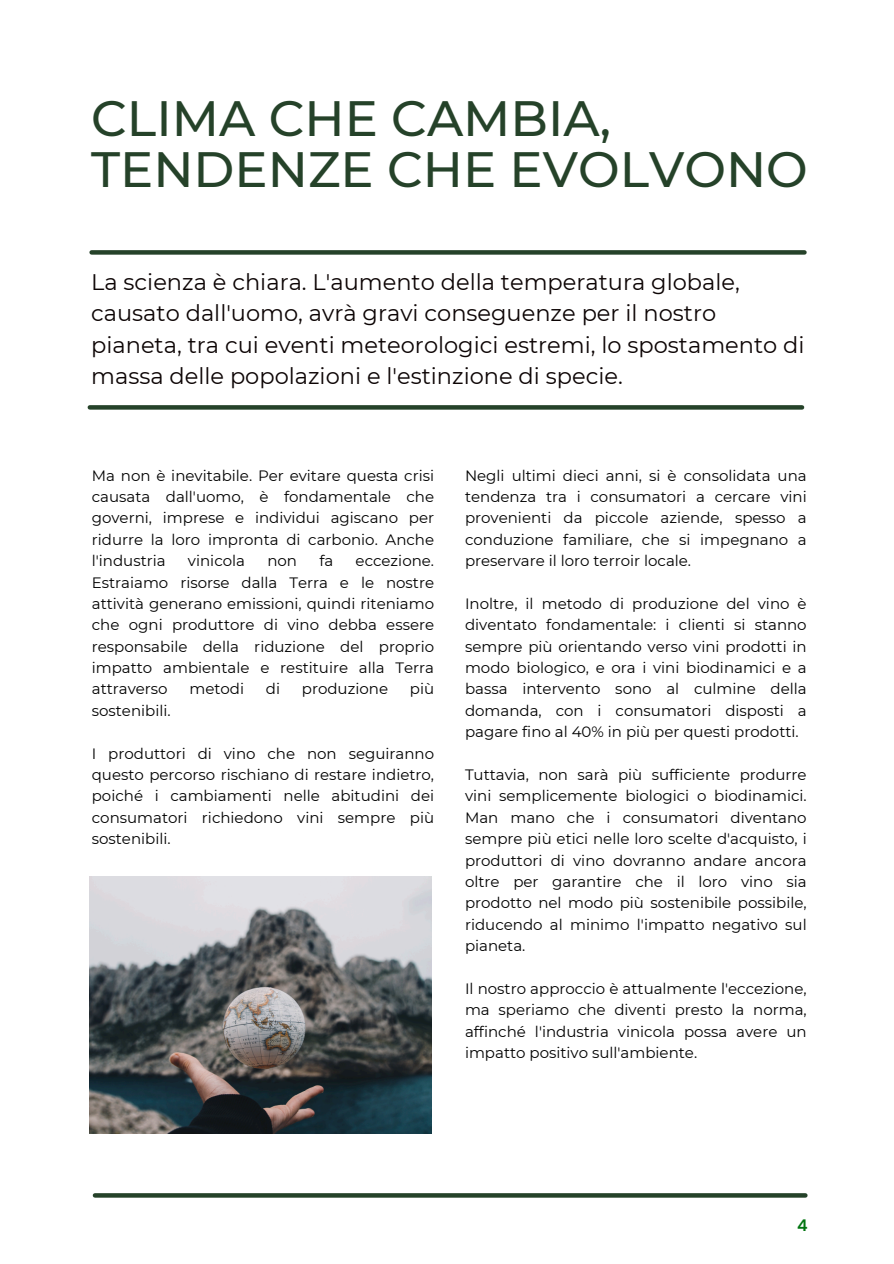
<style>
.page{position:relative;width:894px;height:1264px;background:#fff}
.page>*{position:absolute;margin:0;border:0;box-sizing:border-box;transform-origin:0 0}
.t1{font:500 49.5px/51.8px "Montserrat";color:#254229}
.t2{font:22.5px/31.5px "Montserrat";color:#0c0404}
.t3{font:700 16.5px "DM Sans";color:#027511}
.t4{font:15px/21.3px "Montserrat";color:#000;text-align:justify}
</style>
<div class="page">
<div style="left:92px;top:250px;width:712px;height:5px;background:#254229"></div>
<svg style="left:90px;top:405px;width:711px;height:4px;background:#2d4930"></svg>
<img style="left:89px;top:876px;width:342px;height:257px">
<svg style="left:95px;top:1193px;width:710px;height:4px;background:#2e4a32"></svg>
<p class="t1" style="left:91px;top:92px;width:718px">CLIMA CHE CAMBIA,<br>TENDENZE CHE EVOLVONO</p>
<p class="t2" style="left:91px;top:266px;width:714px">La scienza è chiara. L'aumento della temperatura globale, causato dall'uomo, avrà gravi conseguenze per il nostro pianeta, tra cui eventi meteorologici estremi, lo spostamento di massa delle popolazioni e l'estinzione di specie.</p>
<h2 class="t4" style="left:92px;top:464px;width:344px">Ma non è inevitabile. Per evitare questa crisi causata dall'uomo, è fondamentale che governi, imprese e individui agiscano per ridurre la loro impronta di carbonio. Anche l'industria</h2>
<h2 class="t4" style="left:188px;top:550px;width:59px">vinicola</h2>
<h2 class="t4" style="left:267px;top:550px;width:31px">non</h2>
<h2 class="t4" style="left:319px;top:550px;width:15px">fa</h2>
<h2 class="t4" style="left:92px;top:550px;width:344px;text-indent:264px">eccezione.<br>Estraiamo risorse dalla Terra e le nostre attività generano emissioni, quindi riteniamo che ogni produttore di vino debba essere responsabile della riduzione del proprio impatto ambientale e restituire alla Terra attraverso</h2>
<h2 class="t4" style="left:189px;top:678px;width:56px">metodi</h2>
<h2 class="t4" style="left:266px;top:678px;width:16px">di</h2>
<h2 class="t4" style="left:302px;top:678px;width:88px">produzione</h2>
<h2 class="t4" style="left:410px;top:678px;width:26px">più</h2>
<h2 class="t4" style="left:92px;top:699px;width:80px">sostenibili.</h2>
<p class="t4" style="left:92px;top:742px;width:344px">I produttori di vino che non seguiranno questo percorso rischiano di restare indietro, poiché i cambiamenti nelle abitudini dei consumatori richiedono vini sempre più sostenibili.</p>
<p class="t4" style="left:465px;top:464px;width:343px">Negli ultimi dieci anni, si è consolidata una tendenza tra i consumatori a cercare vini provenienti da piccole aziende, spesso a conduzione familiare, che si impegnano a preservare il loro terroir locale.</p>
<p class="t4" style="left:465px;top:593px;width:343px">Inoltre, il metodo di produzione del vino è diventato fondamentale: i clienti si stanno sempre più orientando verso vini prodotti in modo biologico, e ora i vini biodinamici e a bassa intervento sono al culmine della domanda, con i consumatori disposti a pagare fino al 40% in più per questi prodotti.</p>
<p class="t4" style="left:465px;top:764px;width:343px">Tuttavia, non sarà più sufficiente produrre vini semplicemente biologici o biodinamici.<br>Man mano che i consumatori diventano sempre più etici nelle loro scelte d'acquisto, i produttori di vino dovranno andare ancora oltre per garantire che il loro vino sia prodotto nel modo più sostenibile possibile, riducendo al minimo l'impatto negativo sul pianeta.</p>
<p class="t4" style="left:465px;top:977px;width:343px">Il nostro approccio è attualmente l'eccezione, ma speriamo che diventi presto la norma, affinché l'industria vinicola possa avere un impatto positivo sull'ambiente.</p>
<p class="t3" style="left:796px;top:1214px;width:12px">4</p>
</div>
